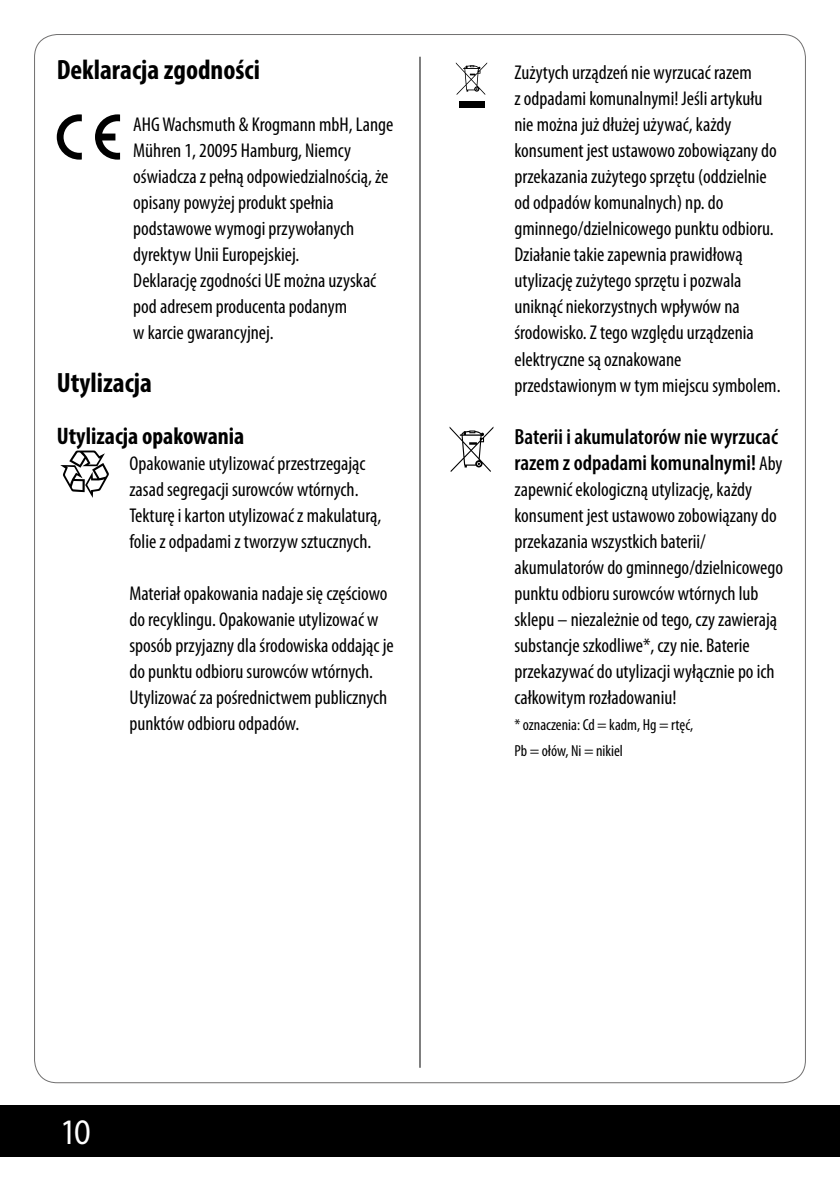
<style>
.page{position:relative;width:840px;height:1191px;background:#fff}
.page>*{position:absolute;margin:0;border:0;box-sizing:border-box;transform-origin:0 0}
.t1{font:36px "Myriad Pro";color:#fff;scale:.9 1}
.t2{font:700 condensed 28px "Myriad Pro";color:#000}
.t3{font:700 condensed 24px "Myriad Pro";color:#000}
.t4{font:600 condensed 22px/26px "Myriad Pro";color:#000}
.t5{font:condensed 20px/26px "Myriad Pro";color:#000}
.t6{font:condensed 16px/26px "Myriad Pro";color:#000}
.s1{font-weight:400;font-size:20px}
</style>
<div class="page">
<div style="left:0;top:1106px;width:839px;height:51px;background:#000"></div>
<hr style="left:419px;top:57px;width:1px;height:1010px;background:#000">
<svg style="left:57px;top:114px;width:25px;height:46px"></svg>
<svg style="left:95px;top:114px;width:25px;height:46px"></svg>
<svg style="left:60px;top:450px;width:49px;height:48px"></svg>
<svg style="left:455px;top:62px;width:32px;height:33px"></svg>
<div style="left:458px;top:101px;width:26px;height:7px;background:#000"></div>
<svg style="left:449px;top:426px;width:44px;height:46px"></svg>
<h2 class="t2" style="left:57px;top:53px;width:204px">Deklaracja zgodności</h2>
<p class="t5" style="left:133px;top:112px;width:261px">AHG Wachsmuth &amp; Krogmann mbH, Lange Mühren 1, 20095 Hamburg, Niemcy oświadcza z pełną odpowiedzialnością, że opisany powyżej produkt spełnia podstawowe wymogi przywołanych dyrektyw Unii Europejskiej.<br>Deklarację zgodności UE można uzyskać pod adresem producenta podanym<br>w karcie gwarancyjnej.</p>
<h2 class="t2" style="left:57px;top:365px;width:97px">Utylizacja</h2>
<p class="t3" style="left:57px;top:420px;width:189px">Utylizacja opakowania</p>
<p class="t5" style="left:129px;top:450px;width:253px">Opakowanie utylizować przestrzegając zasad segregacji surowców wtórnych.<br>Tekturę i karton utylizować z makulaturą, folie z odpadami z tworzyw sztucznych.</p>
<p class="t5" style="left:129px;top:580px;width:266px">Materiał opakowania nadaje się częściowo do recyklingu. Opakowanie utylizować w sposób przyjazny dla środowiska oddając je do punktu odbioru surowców wtórnych.<br>Utylizować za pośrednictwem publicznych punktów odbioru odpadów.</p>
<p class="t5" style="left:514px;top:60px;width:267px">Zużytych urządzeń nie wyrzucać razem<br>z odpadami komunalnymi! Jeśli artykułu nie można już dłużej używać, każdy konsument jest ustawowo zobowiązany do przekazania zużytego sprzętu (oddzielnie od odpadów komunalnych) np. do gminnego/dzielnicowego punktu odbioru.<br>Działanie takie zapewnia prawidłową utylizację zużytego sprzętu i pozwala uniknąć niekorzystnych wpływów na środowisko. Z tego względu urządzenia elektryczne są oznakowane przedstawionym w tym miejscu symbolem.</p>
<p class="t4" style="left:514px;top:423px;width:269px">Baterii i akumulatorów nie wyrzucać razem z odpadami komunalnymi! <span class="s1">Aby</span></p>
<p class="t5" style="left:514px;top:476px;width:270px">zapewnić ekologiczną utylizację, każdy konsument jest ustawowo zobowiązany do przekazania wszystkich baterii/ akumulatorów do gminnego/dzielnicowego punktu odbioru surowców wtórnych lub sklepu – niezależnie od tego, czy zawierają substancje szkodliwe*, czy nie. Baterie przekazywać do utylizacji wyłącznie po ich całkowitym rozładowaniu!</p>
<p class="t6" style="left:514px;top:711px;width:180px">* oznaczenia: Cd = kadm, Hg = rtęć,<br>Pb = ołów, Ni = nikiel</p>
<h1 class="t1" style="left:60px;top:1110px;width:35px">10</h1>
</div>
